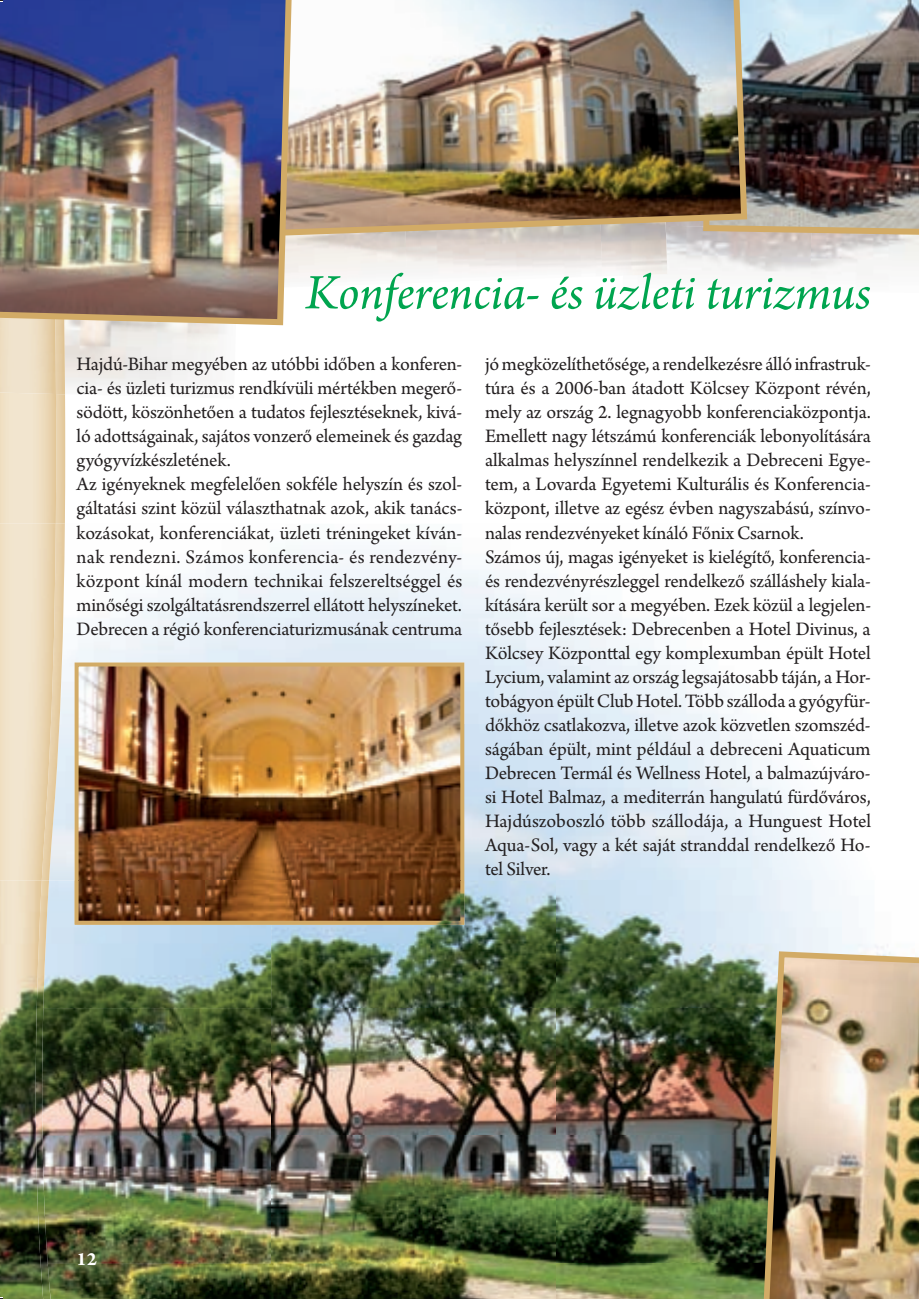
<style>
.page{position:relative;width:919px;height:1299px;background:#fff}
.page>*{position:absolute;margin:0;border:0;box-sizing:border-box;transform-origin:0 0}
.t1{font:italic 52px "Arno Pro";color:#00a54f}
.t2{font:20px/24px "Arno Pro";letter-spacing:-.01em;color:#231f20}
.t3{font:700 20px "Arno Pro";color:#fff}
</style>
<div class="page">
<img style="left:600px;top:236px;width:67px;height:40px">
<img style="left:65px;top:724px;width:10px;height:156px">
<img style="left:56px;top:325px;width:9px;height:69px">
<img style="left:56px;top:523px;width:9px;height:357px">
<img style="left:0;top:394px;width:56px;height:486px">
<img style="left:0;top:325px;width:56px;height:69px">
<img style="left:75px;top:662px;width:389px;height:218px">
<img style="left:54px;top:880px;width:788px;height:383px">
<img style="left:54px;top:1263px;width:707px;height:35px">
<img style="left:46px;top:880px;width:8px;height:418px">
<img style="left:0;top:880px;width:46px;height:418px">
<img style="left:75px;top:880px;width:389px;height:44px">
<img style="left:761px;top:951px;width:157px;height:347px">
<img style="left:703px;top:0;width:215px;height:239px">
<img style="left:293px;top:0;width:454px;height:236px">
<img style="left:0;top:0;width:293px;height:325px">
<h1 class="t1" style="left:305px;top:272px;width:567px">Konferencia- és üzleti turizmus</h1>
<p class="t2" style="left:77px;top:354px;width:387px">Hajdú-Bihar megyében az utóbbi időben a konferen&shy;cia- és üzleti turizmus rendkívüli mértékben megerő&shy;södött, köszönhetően a tudatos fejlesztéseknek, kivá&shy;ló adottságainak, sajátos vonzerő elemeinek és gazdag gyógyvízkészletének.<br>Az igényeknek megfelelően sokféle helyszín és szol&shy;gáltatási szint közül választhatnak azok, akik tanács&shy;kozásokat, konferenciákat, üzleti tréningeket kíván&shy;nak rendezni. Számos konferencia- és rendezvény&shy;központ kínál modern technikai felszereltséggel és minőségi szolgáltatásrendszerrel ellátott helyszíneket.<br>Debrecen a régió konferenciaturizmusának centruma</p>
<p class="t2" style="left:485px;top:354px;width:387px">jó megközelíthetősége, a rendelkezésre álló infrastruk&shy;túra és a 2006-ban átadott Kölcsey Központ révén, mely az ország 2. legnagyobb konferenciaközpontja.<br>Emellett nagy létszámú konferenciák lebonyolítására alkalmas helyszínnel rendelkezik a Debreceni Egye&shy;tem, a Lovarda Egyetemi Kulturális és Konferencia&shy;központ, illetve az egész évben nagyszabású, színvo&shy;nalas rendezvényeket kínáló Főnix Csarnok.<br>Számos új, magas igényeket is kielégítő, konferencia&shy;és rendezvényrészleggel rendelkező szálláshely kiala&shy;kítására került sor a megyében. Ezek közül a legjelen&shy;tősebb fejlesztések: Debrecenben a Hotel Divinus, a Kölcsey Központtal egy komplexumban épült Hotel Lycium, valamint az ország legsajátosabb táján, a Hor&shy;tobágyon épült Club Hotel. Több szálloda a gyógyfür&shy;dőkhöz csatlakozva, illetve azok közvetlen szomszéd&shy;ságában épült, mint például a debreceni Aquaticum Debrecen Termál és Wellness Hotel, a balmazújváro&shy;si Hotel Balmaz, a mediterrán hangulatú fürdőváros, Hajdúszoboszló több szállodája, a Hunguest Hotel Aqua-Sol, vagy a két saját stranddal rendelkező Ho&shy;tel Silver.</p>
<p class="t3" style="left:77px;top:1251px;width:22px">12</p>
</div>
